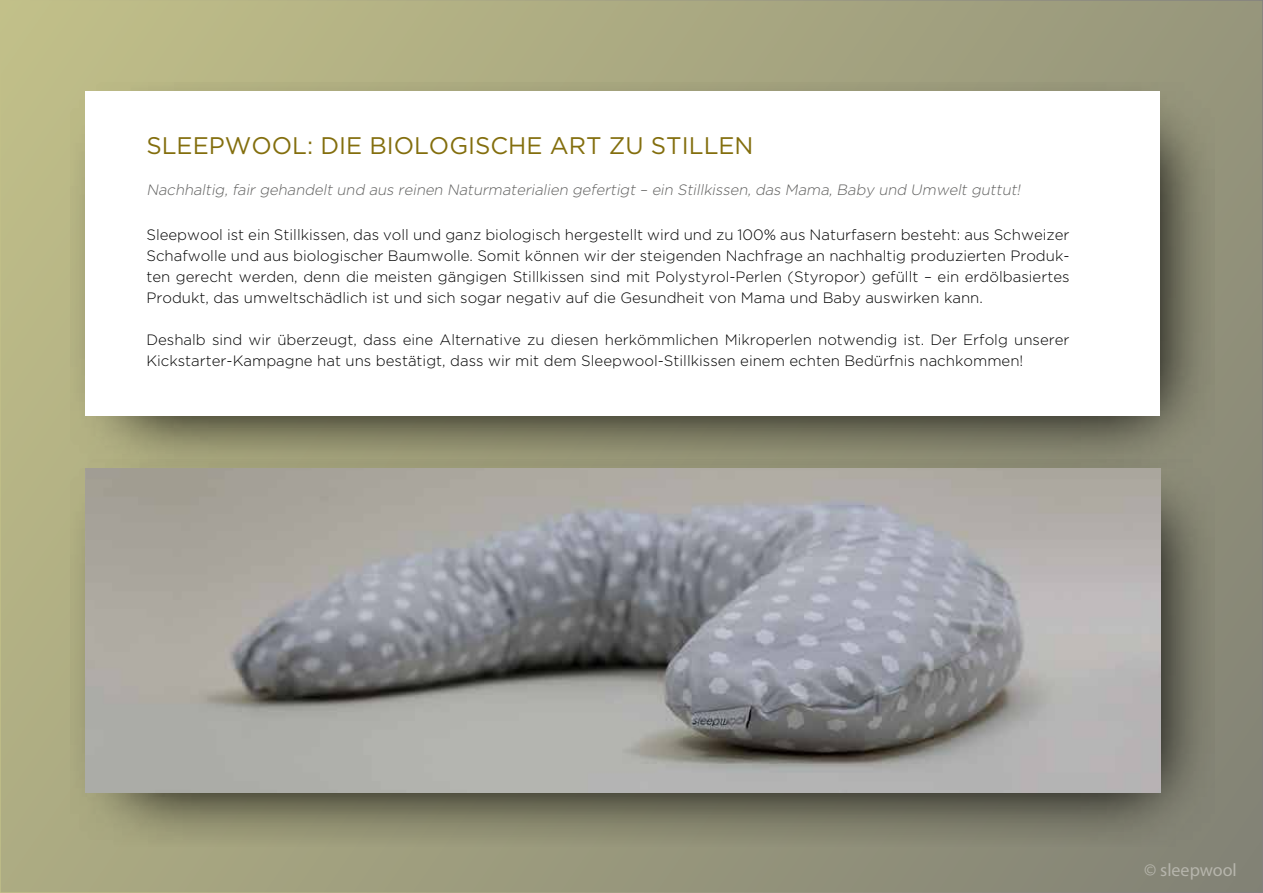
<style>
.page{position:relative;width:1263px;height:893px;background:#fff}
.page>*{position:absolute;margin:0;border:0;box-sizing:border-box;transform-origin:0 0}
.t1{font:24px "Gotham";color:#836e0d}
.t2{font:18px "Myriad Pro";color:#b6b5ac}
.t3{font:300 15px/21px "Gotham";color:#000;text-align:justify}
.t4{font:italic 300 15px "Gotham";color:#616160}
</style>
<div class="page">
<div style="left:0;top:0;width:1263px;height:893px;background:linear-gradient(to right,#bab886,#8e8e79)"></div>
<img style="left:70px;top:82px;width:1145px;height:378px">
<div style="left:85px;top:91px;width:1075px;height:324px;background:#fff"></div>
<img style="left:70px;top:460px;width:1145px;height:386px">
<img style="left:85px;top:469px;width:1075px;height:324px">
<h1 class="t1" style="left:146px;top:132px;width:609px">SLEEPWOOL: DIE BIOLOGISCHE ART ZU STILLEN</h1>
<p class="t4" style="left:146px;top:181px;width:878px">Nachhaltig, fair gehandelt und aus reinen Naturmaterialien gefertigt – ein Stillkissen, das Mama, Baby und Umwelt guttut!</p>
<p class="t3" style="left:146px;top:224px;width:925px">Sleepwool ist ein Stillkissen, das voll und ganz biologisch hergestellt wird und zu 100% aus Naturfasern besteht: aus Schweizer Schafwolle und aus biologischer Baumwolle. Somit können wir der steigenden Nachfrage an nachhaltig produzierten Produk&shy;ten gerecht werden, denn die meisten gängigen Stillkissen sind mit Polystyrol-Perlen (Styropor) gefüllt – ein erdölbasiertes Produkt, das umweltschädlich ist und sich sogar negativ auf die Gesundheit von Mama und Baby auswirken kann.</p>
<p class="t3" style="left:146px;top:329px;width:925px">Deshalb sind wir überzeugt, dass eine Alternative zu diesen herkömmlichen Mikroperlen notwendig ist. Der Erfolg unserer<br>Kickstarter-Kampagne hat uns bestätigt, dass wir mit dem Sleepwool-Stillkissen einem echten Bedürfnis nachkommen!</p>
<p class="t2" style="left:1144px;top:859px;width:94px">© sleepwool</p>
</div>
